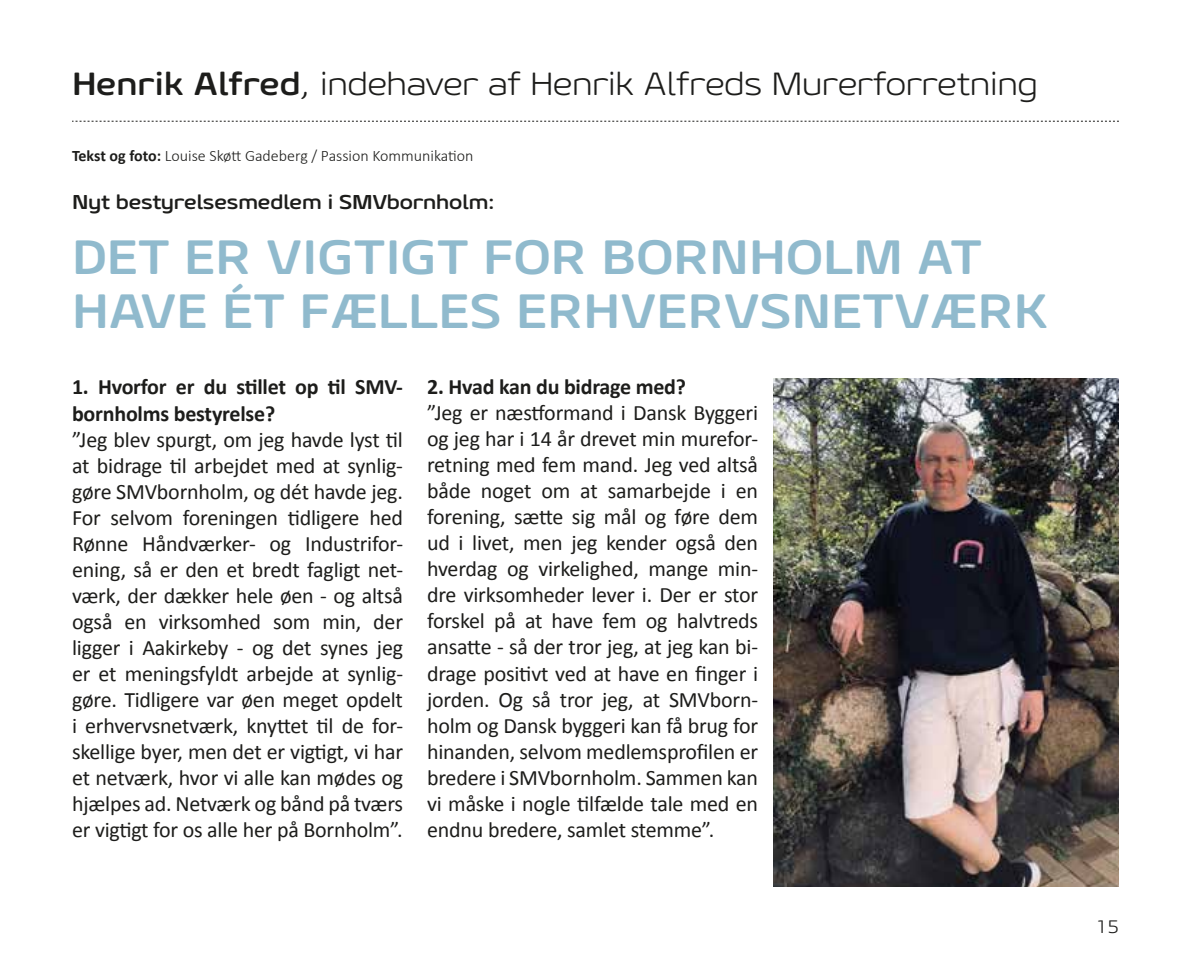
<style>
.page{position:relative;width:1191px;height:964px;background:#fff}
.page>*{position:absolute;margin:0;border:0;box-sizing:border-box;transform-origin:0 0}
.t1{font:700 48px/54px "Geon Soft Expanded";color:#90bacd}
.t2{font:300 32px "Geon Soft Expanded";color:#1d1d1b}
.t3{font:22px/26px "Calibri";letter-spacing:-.01em;color:#1d1d1b;text-align:justify}
.t4{font:700 22px/26.4px "Calibri";letter-spacing:-.01em;color:#1d1d1b}
.t5{font:700 20px "Geon Soft Expanded";letter-spacing:-.01em;color:#1d1d1b}
.t6{font:300 18px "Geon Soft Expanded";color:#1d1d1b}
.t7{font:300 16px "Calibri";color:#1d1d1b}
.s1{font-weight:700}
</style>
<div class="page">
<svg style="left:72px;top:121px;width:1047px;height:1px"></svg>
<img style="left:774px;top:378px;width:345px;height:508px">
<h2 class="t2" style="left:72px;top:64px;width:967px"><span class="s1">Henrik Alfred</span>, indehaver af Henrik Alfreds Murerforretning</h2>
<p class="t7" style="left:72px;top:145px;width:403px"><span class="s1">Tekst og foto:</span> Louise Skøtt Gadeberg / Passion Kommunikation</p>
<p class="t5" style="left:72px;top:189px;width:424px">Nyt bestyrelsesmedlem i SMVbornholm:</p>
<h1 class="t1" style="left:72px;top:229px;width:978px">DET ER VIGTIGT FOR BORNHOLM AT<br>HAVE ÉT FÆLLES ERHVERVSNETVÆRK</h1>
<p class="t4" style="left:72px;top:373px;width:332px">1. Hvorfor er du stillet op til SMV&shy;bornholms bestyrelse?</p>
<p class="t3" style="left:72px;top:426px;width:333px">”Jeg blev spurgt, om jeg havde lyst til at bidrage til arbejdet med at synlig&shy;gøre SMVbornholm, og dét havde jeg.<br>For selvom foreningen tidligere hed Rønne Håndværker- og Industrifor&shy;ening, så er den et bredt fagligt net&shy;værk, der dækker hele øen - og altså også en virksomhed som min, der ligger i Aakirkeby - og det synes jeg er et meningsfyldt arbejde at synlig&shy;gøre. Tidligere var øen meget opdelt i erhvervsnetværk, knyttet til de for&shy;skellige byer, men det er vigtigt, vi har et netværk, hvor vi alle kan mødes og hjælpes ad. Netværk og bånd på tværs er vigtigt for os alle her på Bornholm”.</p>
<p class="t4" style="left:427px;top:373px;width:260px">2. Hvad kan du bidrage med?</p>
<p class="t3" style="left:427px;top:400px;width:332px">”Jeg er næstformand i Dansk Byggeri og jeg har i 14 år drevet min murefor&shy;retning med fem mand. Jeg ved altså både noget om at samarbejde i en forening, sætte sig mål og føre dem ud i livet, men jeg kender også den hverdag og virkelighed, mange min&shy;dre virksomheder lever i. Der er stor forskel på at have fem og halvtreds ansatte - så der tror jeg, at jeg kan bi&shy;drage positivt ved at have en finger i jorden. Og så tror jeg, at SMVborn&shy;holm og Dansk byggeri kan få brug for hinanden, selvom medlemsprofilen er bredere i SMVbornholm. Sammen kan vi måske i nogle tilfælde tale med en endnu bredere, samlet stemme”.</p>
<p class="t6" style="left:1095px;top:915px;width:25px">15</p>
</div>
